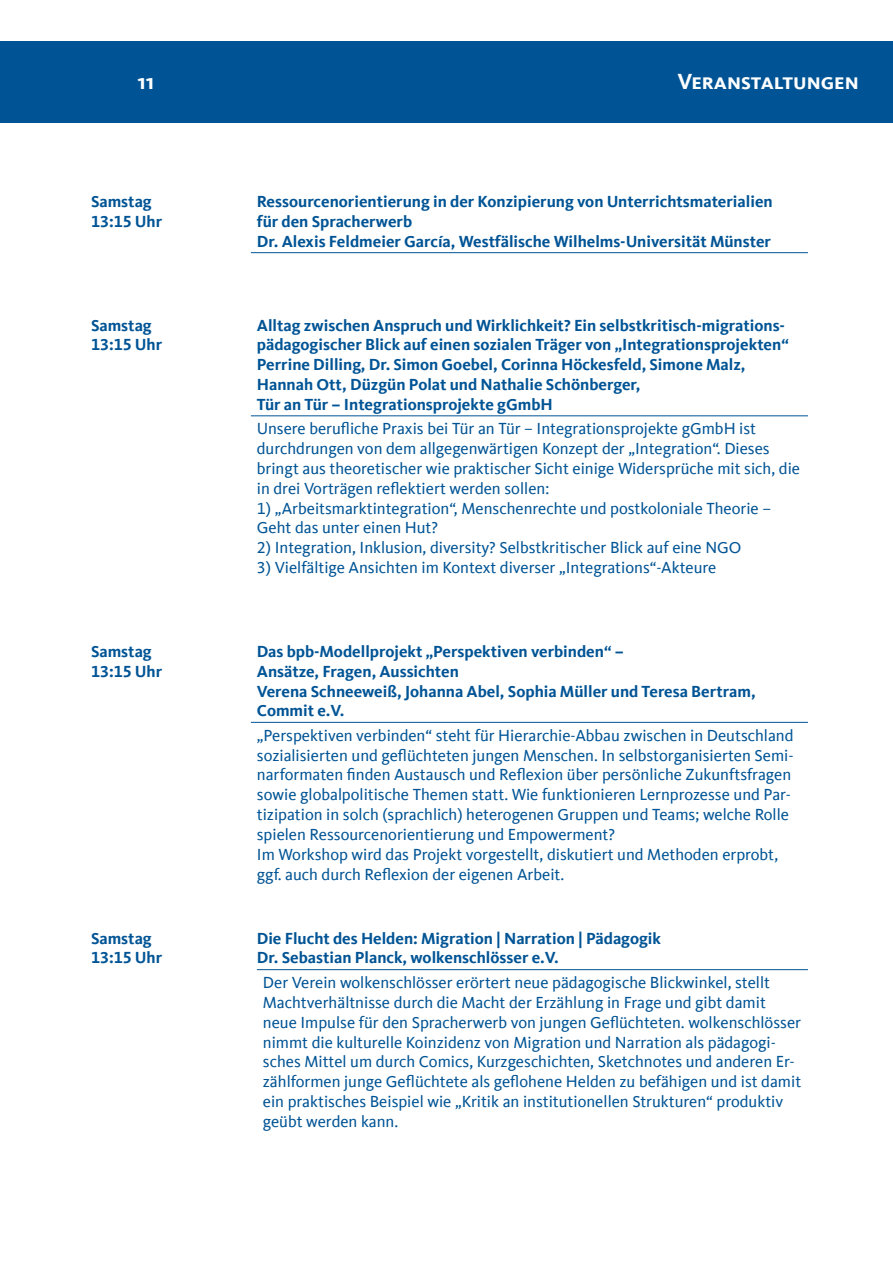
<style>
.page{position:relative;width:893px;height:1263px;background:#fff}
.page>*{position:absolute;margin:0;border:0;box-sizing:border-box;transform-origin:0 0}
.t1{font:700 22.5px "Kievit Sc Offc";color:#fff}
.t2{font:16.5px/19.8px "Kievit Offc";color:#005495}
.t3{font:700 16.5px/19.8px "Kievit Offc";color:#005495}
</style>
<div class="page">
<div style="left:0;top:41px;width:893px;height:82px;background:#005495"></div>
<hr style="left:251px;top:416px;width:557px;height:1px;background:#005495">
<hr style="left:251px;top:722px;width:557px;height:1px;background:#005495">
<hr style="left:251px;top:252px;width:557px;height:1px;background:#005495">
<hr style="left:257px;top:969px;width:551px;height:1px;background:#005495">
<h1 class="t1" style="left:137px;top:68px;width:18px">11</h1>
<h1 class="t1" style="left:628px;top:68px;width:183px">Veranstaltungen</h1>
<h1 class="t1" style="left:677px;top:68px;width:183px">Veranstaltungen</h1>
<p class="t3" style="left:91px;top:192px;width:73px">Samstag<br>13:15 Uhr</p>
<p class="t3" style="left:257px;top:192px;width:517px">Ressourcenorientierung in der Konzipierung von Unterrichtsmaterialien für den Spracherwerb<br>Dr. Alexis Feldmeier García, Westfälische Wilhelms-Universität Münster</p>
<p class="t3" style="left:91px;top:315px;width:73px">Samstag<br>13:15 Uhr</p>
<p class="t3" style="left:257px;top:315px;width:533px">Alltag zwischen Anspruch und Wirklichkeit? Ein selbstkritisch-migrations&shy;pädagogischer Blick auf einen sozialen Träger von „Integrationsprojekten“ Perrine Dilling, Dr. Simon Goebel, Corinna Höckesfeld, Simone Malz, Hannah Ott, Düzgün Polat und Nathalie Schönberger,<br>Tür an Tür – Integrationsprojekte gGmbH</p>
<p class="t2" style="left:257px;top:419px;width:545px">Unsere berufliche Praxis bei Tür an Tür – Integrationsprojekte gGmbH ist durchdrungen von dem allgegenwärtigen Konzept der „Integration“. Dieses bringt aus theoretischer wie praktischer Sicht einige Widersprüche mit sich, die in drei Vorträgen reflektiert werden sollen:</p>
<p class="t2" style="left:257px;top:498px;width:516px">1) „Arbeitsmarktintegration“, Menschenrechte und postkoloniale Theorie –<br>Geht das unter einen Hut?</p>
<p class="t2" style="left:257px;top:538px;width:486px">2) Integration, Inklusion, diversity? Selbstkritischer Blick auf eine NGO</p>
<p class="t2" style="left:257px;top:558px;width:461px">3) Vielfältige Ansichten im Kontext diverser „Integrations“-Akteure</p>
<p class="t3" style="left:91px;top:641px;width:73px">Samstag<br>13:15 Uhr</p>
<p class="t3" style="left:257px;top:641px;width:500px">Das bpb-Modellprojekt „Perspektiven verbinden“ –<br>Ansätze, Fragen, Aussichten<br>Verena Schneeweiß, Johanna Abel, Sophia Müller und Teresa Bertram, Commit e.V.</p>
<p class="t2" style="left:257px;top:726px;width:538px">„Perspektiven verbinden“ steht für Hierarchie-Abbau zwischen in Deutschland sozialisierten und geflüchteten jungen Menschen. In selbstorganisierten Semi&shy;narformaten finden Austausch und Reflexion über persönliche Zukunftsfragen sowie globalpolitische Themen statt. Wie funktionieren Lernprozesse und Par&shy;tizipation in solch (sprachlich) heterogenen Gruppen und Teams; welche Rolle spielen Ressourcenorientierung und Empowerment?<br>Im Workshop wird das Projekt vorgestellt, diskutiert und Methoden erprobt, ggf. auch durch Reflexion der eigenen Arbeit.</p>
<p class="t3" style="left:91px;top:928px;width:73px">Samstag<br>13:15 Uhr</p>
<p class="t3" style="left:257px;top:928px;width:406px">Die Flucht des Helden: Migration | Narration | Pädagogik<br>Dr. Sebastian Planck, wolkenschlösser e.V.</p>
<p class="t2" style="left:263px;top:973px;width:540px">Der Verein wolkenschlösser erörtert neue pädagogische Blickwinkel, stellt Machtverhältnisse durch die Macht der Erzählung in Frage und gibt damit neue Impulse für den Spracherwerb von jungen Geflüchteten. wolkenschlösser nimmt die kulturelle Koinzidenz von Migration und Narration als pädagogi&shy;sches Mittel um durch Comics, Kurzgeschichten, Sketchnotes und anderen Er&shy;zählformen junge Geflüchtete als geflohene Helden zu befähigen und ist damit ein praktisches Beispiel wie „Kritik an institutionellen Strukturen“ produktiv geübt werden kann.</p>
</div>
